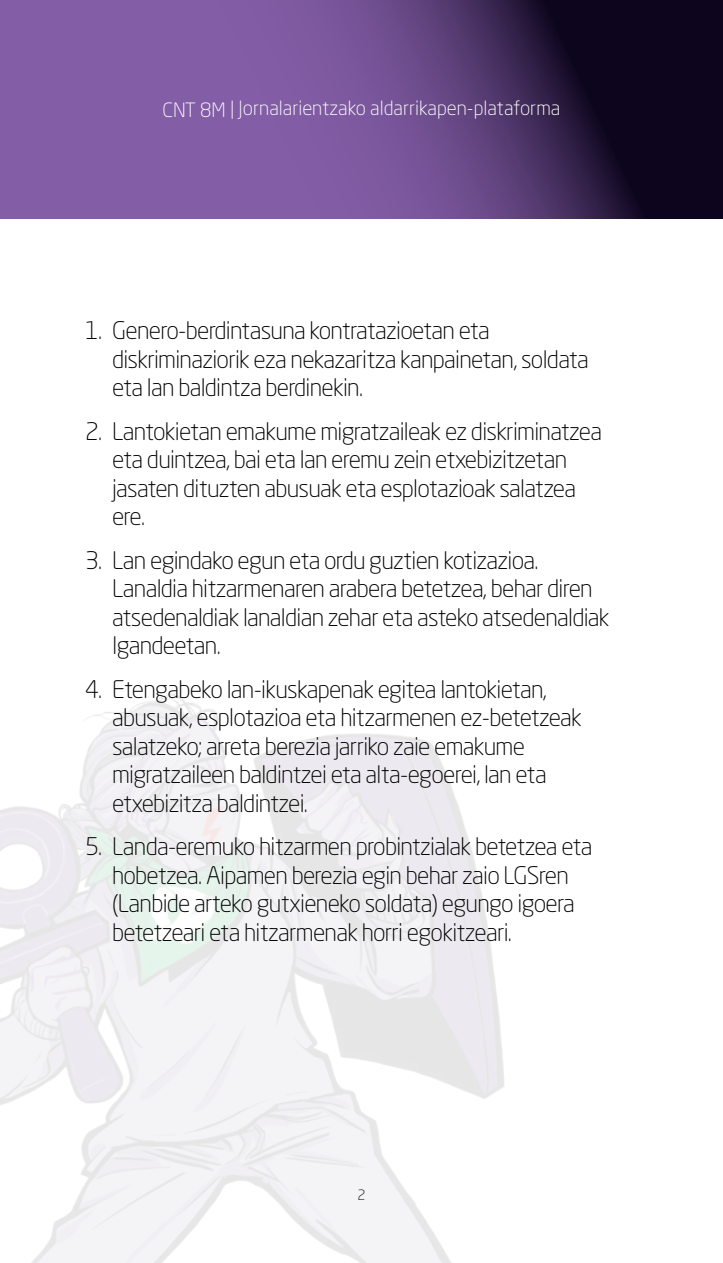
<style>
.page{position:relative;width:723px;height:1263px;background:#fff}
.page>*{position:absolute;margin:0;border:0;box-sizing:border-box;transform-origin:0 0}
.t1{font:300 24px/28.5px "Neo Sans Std";letter-spacing:-.03em;color:#000}
.t2{font:300 19.5px "Neo Sans Std";color:#fff}
.t3{font:300 14.1px "Neo Sans Std";color:#000}
</style>
<div class="page">
<svg style="left:0;top:0;width:723px;height:218px;background:#5e417b"></svg>
<p class="t2" style="left:163px;top:97px;width:399px">CNT 8M | Jornalarientzako aldarrikapen-plataforma</p>
<p class="t1" style="left:112px;top:316px;width:478px;text-indent:-27px">1. Genero-berdintasuna kontratazioetan eta diskriminaziorik eza nekazaritza kanpainetan, soldata eta lan baldintza berdinekin.</p>
<p class="t1" style="left:112px;top:416px;width:491px;text-indent:-27px">2. Lantokietan emakume migratzaileak ez diskriminatzea eta duintzea, bai eta lan eremu zein etxebizitzetan jasaten dituzten abusuak eta esplotazioak salatzea ere.</p>
<p class="t1" style="left:112px;top:545px;width:499px;text-indent:-27px">3. Lan egindako egun eta ordu guztien kotizazioa.<br>Lanaldia hitzarmenaren arabera betetzea, behar diren atsedenaldiak lanaldian zehar eta asteko atsedenaldiak Igandeetan.</p>
<p class="t1" style="left:112px;top:674px;width:471px;text-indent:-27px">4. Etengabeko lan-ikuskapenak egitea lantokietan, abusuak, esplotazioa eta hitzarmenen ez-betetzeak salatzeko; arreta berezia jarriko zaie emakume migratzaileen baldintzei eta alta-egoerei, lan eta etxebizitza baldintzei.</p>
<p class="t1" style="left:112px;top:832px;width:482px;text-indent:-27px">5. Landa-eremuko hitzarmen probintzialak betetzea eta hobetzea. Aipamen berezia egin behar zaio LGSren (Lanbide arteko gutxieneko soldata) egungo igoera betetzeari eta hitzarmenak horri egokitzeari.</p>
<p class="t3" style="left:357px;top:1187px;width:10px">2</p>
</div>
